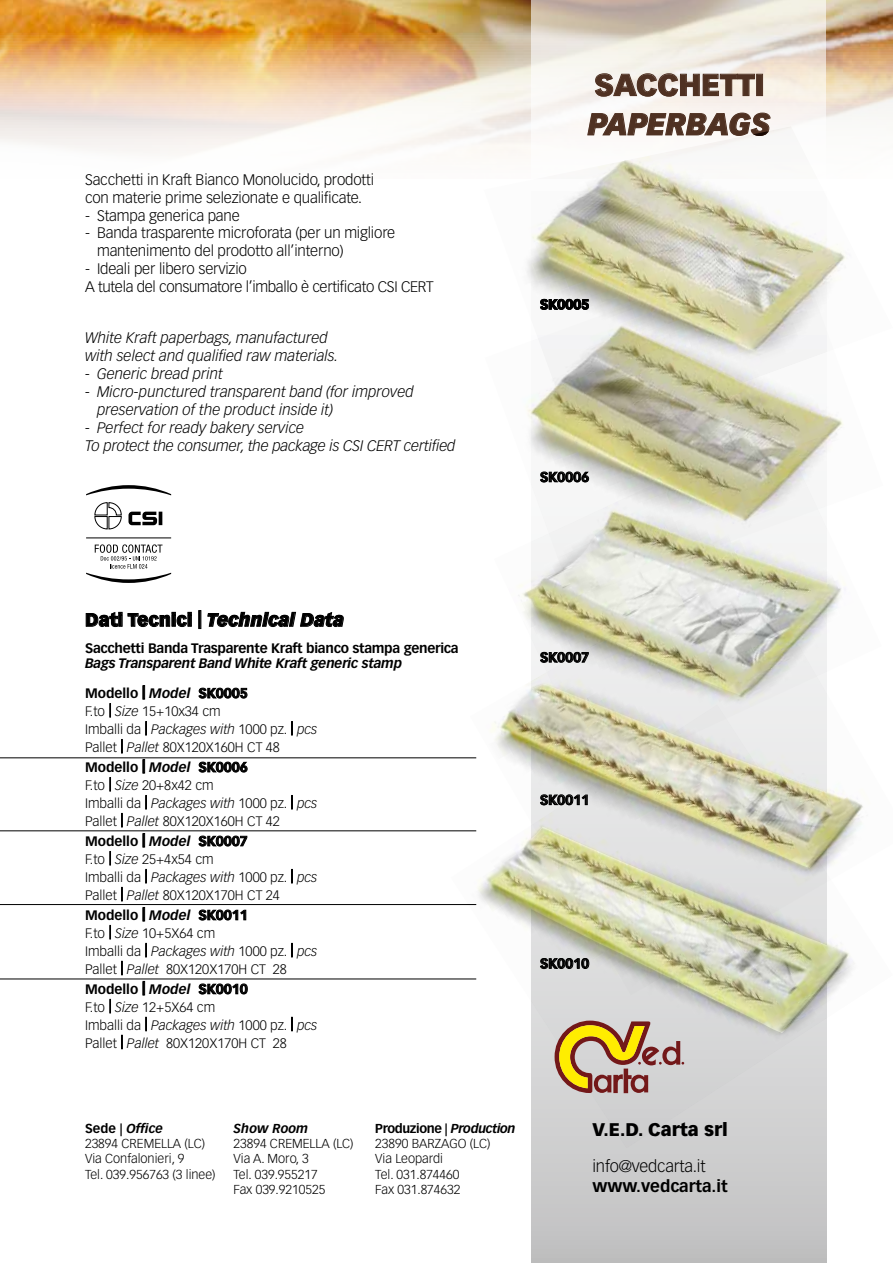
<style>
.page{position:relative;width:893px;height:1263px;background:#fff}
.page>*{position:absolute;margin:0;border:0;box-sizing:border-box;transform-origin:0 0}
.t1{font:900 30px "Vectora LT Std";color:#4f3122}
.t2{font:italic 900 30px "Vectora LT Std";color:#4f3122}
.t3{font:italic 900 18px "Vectora LT Std";color:#000}
.t4{font:900 18px "Vectora LT Std";color:#000}
.t5{font:300 16.5px "Vectora LT Std";letter-spacing:-.01em;color:#000}
.t6{font:700 16.5px "Vectora LT Std";color:#000}
.t7{font:300 15px/18px "Vectora LT Std";letter-spacing:-.01em;color:#000}
.t8{font:italic 300 15px/18px "Vectora LT Std";color:#000}
.t9{font:300 13.5px/18px "Vectora LT Std";color:#000}
.t10{font:700 13.5px "Vectora LT Std";letter-spacing:-.02em;color:#000}
.t11{font:italic 700 13.5px "Vectora LT Std";letter-spacing:-.02em;color:#000}
.t12{font:300 12.75px/15.3px "Vectora LT Std";color:#000}
.t13{font:italic 700 12.75px "Vectora LT Std";color:#000}
.s1{font-style:normal}
.s2{font-weight:700}
.s3{font-weight:700;font-style:italic}
.s4{font-style:italic}
</style>
<div class="page">
<div style="left:531px;top:122px;width:295px;height:1141px;background:#c7c7c8"></div>
<img style="left:451px;top:758px;width:376px;height:390px">
<img style="left:487px;top:995px;width:343px;height:38px">
<img style="left:470px;top:723px;width:385px;height:272px">
<img style="left:524px;top:599px;width:315px;height:85px">
<img style="left:0;top:0;width:893px;height:153px">
<svg style="left:531px;top:0;width:295px;height:126px"></svg>
<svg style="left:540px;top:652px;width:49px;height:11px"></svg>
<svg style="left:540px;top:958px;width:49px;height:11px"></svg>
<svg style="left:143px;top:685px;width:2px;height:14px"></svg>
<svg style="left:199px;top:688px;width:48px;height:10px"></svg>
<svg style="left:110px;top:703px;width:1px;height:14px"></svg>
<svg style="left:146px;top:721px;width:1px;height:14px"></svg>
<svg style="left:291px;top:721px;width:2px;height:14px"></svg>
<svg style="left:121px;top:739px;width:2px;height:14px"></svg>
<svg style="left:143px;top:759px;width:2px;height:14px"></svg>
<svg style="left:199px;top:762px;width:48px;height:10px"></svg>
<svg style="left:110px;top:777px;width:1px;height:14px"></svg>
<svg style="left:146px;top:795px;width:1px;height:14px"></svg>
<svg style="left:291px;top:795px;width:2px;height:14px"></svg>
<svg style="left:121px;top:813px;width:2px;height:14px"></svg>
<svg style="left:143px;top:833px;width:2px;height:14px"></svg>
<svg style="left:199px;top:836px;width:48px;height:10px"></svg>
<svg style="left:110px;top:851px;width:1px;height:14px"></svg>
<svg style="left:146px;top:869px;width:1px;height:14px"></svg>
<svg style="left:291px;top:869px;width:2px;height:14px"></svg>
<svg style="left:121px;top:887px;width:2px;height:14px"></svg>
<svg style="left:143px;top:907px;width:2px;height:14px"></svg>
<svg style="left:199px;top:910px;width:47px;height:10px"></svg>
<svg style="left:110px;top:925px;width:1px;height:14px"></svg>
<svg style="left:146px;top:943px;width:1px;height:14px"></svg>
<svg style="left:291px;top:943px;width:2px;height:14px"></svg>
<svg style="left:121px;top:961px;width:2px;height:14px"></svg>
<svg style="left:143px;top:981px;width:2px;height:14px"></svg>
<svg style="left:199px;top:983px;width:49px;height:11px"></svg>
<svg style="left:110px;top:999px;width:1px;height:14px"></svg>
<svg style="left:146px;top:1017px;width:1px;height:14px"></svg>
<svg style="left:291px;top:1017px;width:2px;height:14px"></svg>
<svg style="left:121px;top:1035px;width:2px;height:14px"></svg>
<svg style="left:86px;top:612px;width:36px;height:15px"></svg>
<svg style="left:128px;top:612px;width:64px;height:15px"></svg>
<svg style="left:199px;top:610px;width:2px;height:19px"></svg>
<svg style="left:207px;top:612px;width:137px;height:15px"></svg>
<hr style="left:0;top:757px;width:476px;height:1px;background:#000">
<hr style="left:0;top:830px;width:476px;height:1px;background:#000">
<hr style="left:0;top:904px;width:476px;height:1px;background:#000">
<hr style="left:0;top:979px;width:476px;height:1px;background:#000">
<svg style="left:594px;top:73px;width:161px;height:24px"></svg>
<div style="left:756px;top:74px;width:7px;height:22px;border:1px solid #4f3122"></div>
<svg style="left:587px;top:112px;width:184px;height:14px"></svg>
<svg style="left:555px;top:1020px;width:129px;height:73px"></svg>
<img style="left:484px;top:126px;width:409px;height:119px">
<img style="left:518px;top:245px;width:328px;height:354px">
<img style="left:532px;top:326px;width:310px;height:195px">
<img style="left:537px;top:160px;width:308px;height:192px">
<img style="left:503px;top:684px;width:360px;height:184px">
<hr style="left:86px;top:538px;width:85px;height:1px;background:#000">
<svg style="left:128px;top:512px;width:34px;height:13px"></svg>
<svg style="left:94px;top:502px;width:28px;height:28px"></svg>
<svg style="left:86px;top:485px;width:85px;height:10px"></svg>
<svg style="left:86px;top:544px;width:85px;height:39px"></svg>
<p class="t7" style="left:85px;top:170px;width:291px">Sacchetti in Kraft Bianco Monolucido, prodotti con materie prime selezionate e qualificate.</p>
<p class="t7" style="left:85px;top:206px;width:156px">- Stampa generica pane</p>
<p class="t7" style="left:97px;top:224px;width:300px;text-indent:-12px">- Banda trasparente microforata (per un migliore mantenimento del prodotto all’interno)</p>
<p class="t7" style="left:85px;top:260px;width:350px">- Ideali per libero servizio<br>A tutela del consumatore l’imballo è certificato CSI CERT</p>
<p class="t8" style="left:85px;top:329px;width:255px">White Kraft paperbags, manufactured with select and qualified raw materials.</p>
<p class="t8" style="left:85px;top:365px;width:139px">- Generic bread print</p>
<p class="t8" style="left:97px;top:383px;width:318px;text-indent:-12px">- Micro-punctured transparent band (for improved preservation of the product inside it)</p>
<p class="t8" style="left:85px;top:418px;width:372px">- Perfect for ready bakery service<br>To protect the consumer, the package is CSI CERT certified</p>
<h1 class="t1" style="left:594px;top:66px;width:172px">SACCHETTI</h1>
<h1 class="t2" style="left:588px;top:106px;width:184px">PAPERBAGS</h1>
<p class="t10" style="left:540px;top:296px;width:51px">SK0005</p>
<p class="t10" style="left:540px;top:469px;width:51px">SK0006</p>
<h2 class="t3" style="left:85px;top:609px;width:261px"><span class="s1">Dati Tecnici |</span> Technical Data</h2>
<p class="t10" style="left:85px;top:640px;width:375px">Sacchetti Banda Trasparente Kraft bianco stampa generica</p>
<p class="t11" style="left:85px;top:655px;width:319px">Bags Transparent Band White Kraft generic stamp</p>
<p class="t9" style="left:85px;top:684px;width:234px"><span class="s2">Modello</span> <sup>|</sup> <span class="s3">Model</span> <span class="s2">SK0005<br></span>F.to | <span class="s4">Size</span> 15+10x34 cm<br>Imballi da | <span class="s4">Packages with</span> 1000 pz. | <span class="s4">pcs<br></span>Pallet | <span class="s4">Pallet</span> 80X120X160H CT 48</p>
<p class="t9" style="left:85px;top:758px;width:234px"><span class="s2">Modello</span> <sup>|</sup> <span class="s3">Model</span> <span class="s2">SK0006<br></span>F.to | <span class="s4">Size</span> 20+8x42 cm<br>Imballi da | <span class="s4">Packages with</span> 1000 pz. | <span class="s4">pcs<br></span>Pallet | <span class="s4">Pallet</span> 80X120X160H CT 42</p>
<p class="t9" style="left:85px;top:832px;width:234px"><span class="s2">Modello</span> <sup>|</sup> <span class="s3">Model</span> <span class="s2">SK0007<br></span>F.to | <span class="s4">Size</span> 25+4x54 cm<br>Imballi da | <span class="s4">Packages with</span> 1000 pz. | <span class="s4">pcs<br></span>Pallet | <span class="s4">Pallet</span> 80X120X170H CT 24</p>
<p class="t9" style="left:85px;top:906px;width:234px"><span class="s2">Modello</span> <sup>|</sup> <span class="s3">Model</span> <span class="s2">SK0011<br></span>F.to | <span class="s4">Size</span> 10+5X64 cm<br>Imballi da | <span class="s4">Packages with</span> 1000 pz. | <span class="s4">pcs<br></span>Pallet | <span class="s4">Pallet</span> 80X120X170H CT 28</p>
<p class="t9" style="left:85px;top:980px;width:234px"><span class="s2">Modello</span> <sup>|</sup> <span class="s3">Model</span> <span class="s2">SK0010<br></span>F.to | <span class="s4">Size</span> 12+5X64 cm<br>Imballi da | <span class="s4">Packages with</span> 1000 pz. | <span class="s4">pcs<br></span>Pallet | <span class="s4">Pallet</span> 80X120X170H CT 28</p>
<p class="t10" style="left:540px;top:649px;width:51px">SK0007</p>
<p class="t10" style="left:540px;top:792px;width:51px">SK0011</p>
<p class="t10" style="left:540px;top:955px;width:51px">SK0010</p>
<p class="t12" style="left:85px;top:1121px;width:132px"><span class="s2">Sede |</span> <span class="s3">Office<br></span>23894 CREMELLA (LC)<br>Via Confalonieri, 9<br>Tel. 039.956763 (3 linee)</p>
<p class="t13" style="left:234px;top:1120px;width:76px">Show Room</p>
<p class="t12" style="left:234px;top:1136px;width:122px">23894 CREMELLA (LC)<br>Via A. Moro, 3<br>Tel. 039.955217<br>Fax 039.9210525</p>
<p class="t12" style="left:375px;top:1121px;width:142px"><span class="s2">Produzione |</span> <span class="s3">Production<br></span>23890 BARZAGO (LC)<br>Via Leopardi<br>Tel. 031.874460<br>Fax 031.874632</p>
<h2 class="t4" style="left:592px;top:1118px;width:137px">V.E.D. Carta srl</h2>
<p class="t5" style="left:592px;top:1157px;width:115px">info@vedcarta.it</p>
<p class="t6" style="left:592px;top:1176px;width:137px">www.vedcarta.it</p>
</div>
